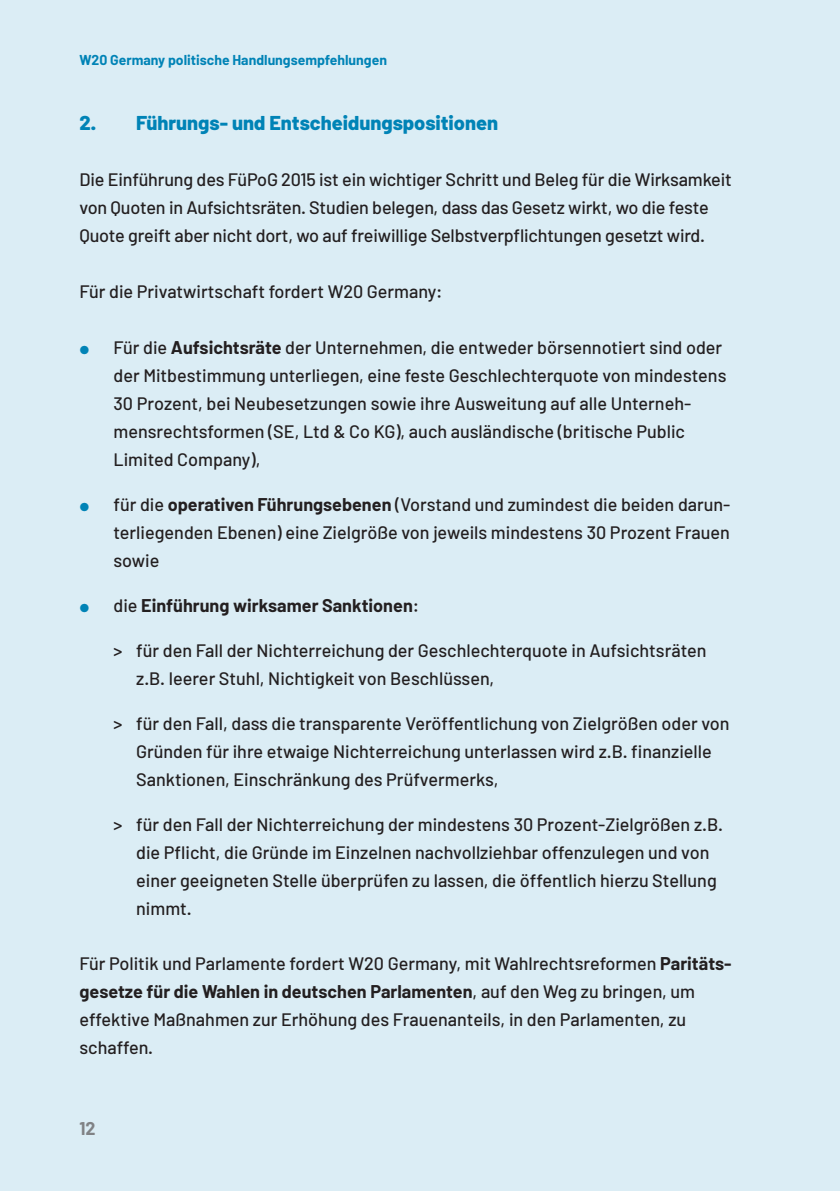
<style>
.page{position:relative;width:840px;height:1191px;background:#fff}
.page>*{position:absolute;margin:0;border:0;box-sizing:border-box;transform-origin:0 0}
.Head_1{font:800 20px "Barlow";color:#0083b6}
.Fließtext_Handlungse{font:500 18px/28px "Barlow";color:#231f20}
.Fließtext_Handlungse-2{font:700 18px "Barlow";color:#231f20}
.t1{font:700 18px "Barlow";color:#808285}
.t2{font:700 14px "Barlow";color:#0083b6}
.s1{font-weight:700}
.s2{font-weight:500}
</style>
<div class="page">
<div style="left:0;top:0;width:839px;height:1191px;background:#dbedf5"></div>
<p class="t2" style="left:79px;top:51px;width:309px">W20 Germany politische Handlungsempfehlungen</p>
<p class="Head_1" style="left:79px;top:110px;width:420px">2. Führungs- und Entscheidungspositionen</p>
<p class="Fließtext_Handlungse" style="left:79px;top:165px;width:653px">Die Einführung des FüPoG 2015 ist ein wichtiger Schritt und Beleg für die Wirksamkeit von Quoten in Aufsichtsräten. Studien belegen, dass das Gesetz wirkt, wo die feste<br>Quote greift aber nicht dort, wo auf freiwillige Selbstverpflichtungen gesetzt wird.</p>
<p class="Fließtext_Handlungse" style="left:79px;top:277px;width:364px">Für die Privatwirtschaft fordert W20 Germany:</p>
<p class="Fließtext_Handlungse" style="left:113px;top:333px;width:614px">Für die <span class="s1">Aufsichtsräte</span> der Unternehmen, die entweder börsennotiert sind oder der Mitbestimmung unterliegen, eine feste Geschlechterquote von mindestens 30 Prozent, bei Neubesetzungen sowie ihre Ausweitung auf alle Unterneh&shy;mensrechtsformen (SE, Ltd &amp; Co KG), auch ausländische (britische Public Limited Company),</p>
<p class="Fließtext_Handlungse" style="left:113px;top:490px;width:618px;text-align:justify">für die <span class="s1">operativen Führungsebenen</span> (Vorstand und zumindest die beiden darun&shy;terliegenden Ebenen) eine Zielgröße von jeweils mindestens 30 Prozent Frauen sowie</p>
<p class="Fließtext_Handlungse-2" style="left:113px;top:594px;width:307px"><span class="s2">die</span> Einführung wirksamer Sanktionen<span class="s2">:</span></p>
<p class="Fließtext_Handlungse" style="left:136px;top:636px;width:571px;text-indent:-23px">&gt; für den Fall der Nichterreichung der Geschlechterquote in Aufsichtsräten z.B. leerer Stuhl, Nichtigkeit von Beschlüssen,</p>
<p class="Fließtext_Handlungse" style="left:136px;top:709px;width:594px;text-indent:-23px">&gt; für den Fall, dass die transparente Veröffentlichung von Zielgrößen oder von<br>Gründen für ihre etwaige Nichterreichung unterlassen wird z.B. finanzielle<br>Sanktionen, Einschränkung des Prüfvermerks,</p>
<p class="Fließtext_Handlungse" style="left:136px;top:810px;width:588px;text-indent:-23px">&gt; für den Fall der Nichterreichung der mindestens 30 Prozent-Zielgrößen z.B. die Pflicht, die Gründe im Einzelnen nachvollziehbar offenzulegen und von einer geeigneten Stelle überprüfen zu lassen, die öffentlich hierzu Stellung nimmt.</p>
<p class="Fließtext_Handlungse" style="left:79px;top:949px;width:653px">Für Politik und Parlamente fordert W20 Germany, mit Wahlrechtsreformen <span class="s1">Paritäts&shy;gesetze für die Wahlen in deutschen Parlamenten</span>, auf den Weg zu bringen, um effektive Maßnahmen zur Erhöhung des Frauenanteils, in den Parlamenten, zu schaffen.</p>
<p class="t1" style="left:79px;top:1117px;width:18px">12</p>
</div>
